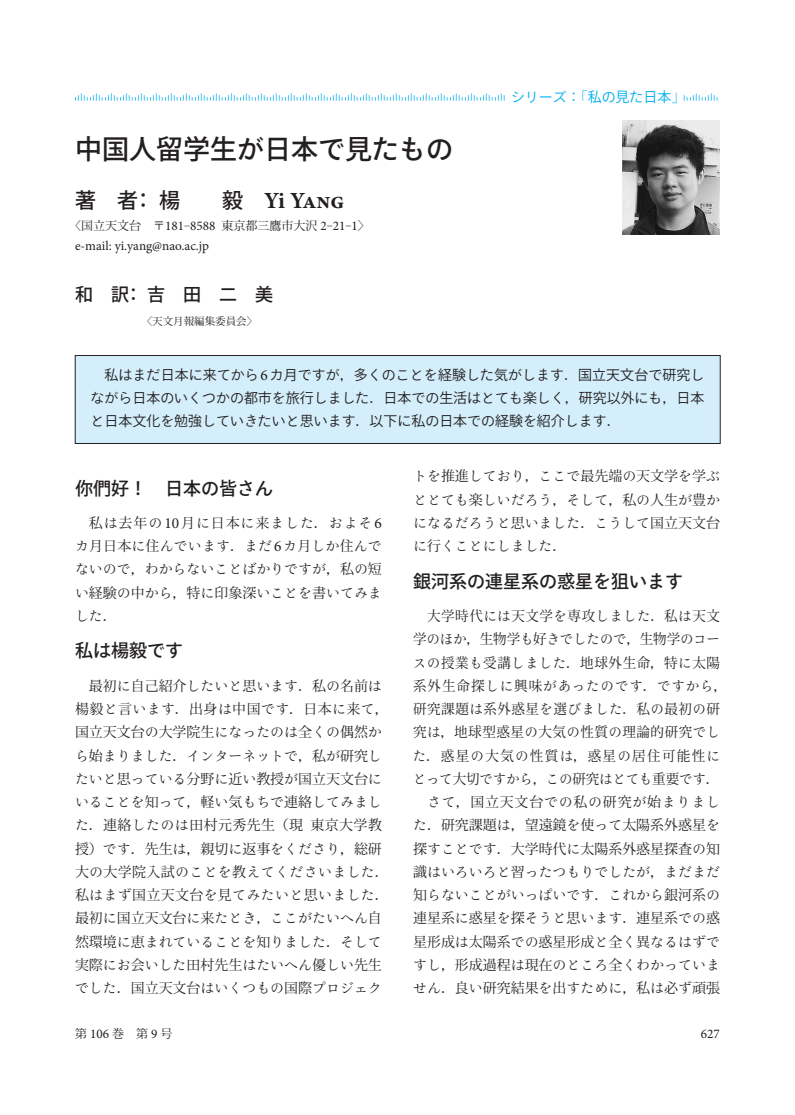
<style>
.page{position:relative;width:795px;height:1115px;background:#fff}
.page>*{position:absolute;margin:0;border:0;box-sizing:border-box;transform-origin:0 0}
.t1{font:500 27px "Koz Go Pro";color:#231f20}
.t2{font:500 21px "Koz Go Pro";color:#231f20}
.t3{font:500 18px "Koz Go Pro";color:#231f20}
.t4{font:13.95px/23.2px "Ryo Text Plus N";color:#231f20;text-align:justify}
.t5{font:13.95px/23.2px "Koz Min Pro";letter-spacing:.015em;color:#231f20}
.t6{font:13.95px/23.2px "Ryo Gothic Plus N";color:#231f20;text-align:justify}
.t7{font:13.95px "Koz Min Pro";letter-spacing:.045em;color:#231f20}
.t8{font:13.95px "Ryo Text Plus N";letter-spacing:-.02em;color:#231f20}
.t9{font:13.95px "Ryo Text Plus N";letter-spacing:.06em;color:#231f20}
.t10{font:13.95px "Ryo Gothic Plus N";color:#00aeef}
.t11{font:13.2px "Minion Pro";color:#231f20}
.t12{font:12px "Koz Min Pro";color:#231f20}
.t13{font:10.5px "Koz Min Pro";color:#231f20}
.s1{font-family:"Ryo Gothic Plus N"}
.s2{font-family:"Minion Pro";font-weight:700;font-size:23.1px}
.s3{font-family:"Minion Pro";font-size:13.2px}
.s4{font-family:"Koz Min Pro"}
.s5{font-family:"Koz Go Pro"}
.s6{font-family:"Minion Pro";font-size:15.3px}
.s7{font-family:"Ryo Text Plus N"}
</style>
<div class="page">
<svg style="left:75px;top:93px;width:642px;height:8px"></svg>
<div style="left:507px;top:90px;width:176px;height:14px;background:#fff"></div>
<div style="left:75px;top:355px;width:645px;height:88px;background:#d4effb;border:1px solid #231f20"></div>
<img style="left:622px;top:120px;width:98px;height:115px">
<h1 class="t1" style="left:75px;top:132px;width:379px">中国人留学生<span class="s1">が</span>日本<span class="s1">で</span>見<span class="s1">たもの</span></h1>
<h2 class="t2" style="left:75px;top:186px;width:271px">著　者：楊　　毅　<span class="s2">Yi Yang</span></h2>
<p class="t12" style="left:69px;top:217px;width:302px">〈国立天文台　〒<span class="s3">181</span>‒<span class="s3">8588</span> 東京都三鷹市大沢 <span class="s3">2</span>‒<span class="s3">21</span>‒<span class="s3">1</span>〉</p>
<p class="t11" style="left:75px;top:236px;width:136px">e-mail: yi.yang@nao.ac.jp</p>
<p class="t3" style="left:75px;top:283px;width:217px">和　訳：吉　田　二　美　</p>
<p class="t13" style="left:142px;top:314px;width:117px">〈天文月報編集委員会〉</p>
<p class="t10" style="left:511px;top:89px;width:176px">シリーズ<span class="s4">：「</span><span class="s5">私</span>の<span class="s5">見</span>た<span class="s5">日本</span><span class="s4">」</span></p>
<p class="t6" style="left:91px;top:363px;width:615px;text-indent:14px"><span class="s5">私</span>はまだ<span class="s5">日本</span>に<span class="s5">来</span>てから<span class="s6">6</span>カ<span class="s5">月</span>ですが<span class="s4">，</span><span class="s5">多</span>くのことを<span class="s5">経験</span>した<span class="s5">気</span>がします<span class="s4">．</span><span class="s5">国立天文台</span>で<span class="s5">研究</span>しながら<span class="s5">日本</span>のいくつかの<span class="s5">都市</span>を<span class="s5">旅行</span>しました<span class="s4">．</span><span class="s5">日本</span>での<span class="s5">生活</span>はとても<span class="s5">楽</span>しく<span class="s4">，</span><span class="s5">研究以外</span>にも<span class="s4">，</span><span class="s5">日本</span>と<span class="s5">日本文化</span>を<span class="s5">勉強</span>していきたいと<span class="s5">思</span>います<span class="s4">．</span><span class="s5">以下</span>に<span class="s5">私</span>の<span class="s5">日本</span>での<span class="s5">経験</span>を<span class="s5">紹介</span>します<span class="s4">．</span></p>
<p class="t3" style="left:75px;top:476px;width:199px">你們好！　日本<span class="s1">の</span>皆<span class="s1">さん</span></p>
<p class="t4" style="left:75px;top:511px;width:308px;text-indent:14px"><span class="s4">私</span>は<span class="s4">去年</span>の<span class="s6">10</span><span class="s4">月</span>に<span class="s4">日本</span>に<span class="s4">来</span>ました<span class="s4">．</span>およそ<span class="s6">6</span>カ<span class="s4">月日本</span>に<span class="s4">住</span>んでいます<span class="s4">．</span>まだ<span class="s6">6</span>カ<span class="s4">月</span>しか<span class="s4">住</span>んでないので<span class="s4">，</span>わからないことばかりですが<span class="s4">，私</span>の<span class="s4">短</span>い<span class="s4">経験</span>の<span class="s4">中</span>から<span class="s4">，特</span>に<span class="s4">印象深</span>いことを<span class="s4">書</span>いてみました<span class="s4">．</span></p>
<p class="t3" style="left:75px;top:639px;width:109px">私<span class="s1">は</span>楊毅<span class="s1">です</span></p>
<p class="t5" style="left:75px;top:673px;width:315px;text-align:center">最初<span class="s7">に</span>自己紹介<span class="s7">したいと</span>思<span class="s7">います</span>．私<span class="s7">の</span>名前<span class="s7">は<br></span>楊毅<span class="s7">と</span>言<span class="s7">います</span>．出身<span class="s7">は</span>中国<span class="s7">です</span>．日本<span class="s7">に</span>来<span class="s7">て</span>，国立天文台<span class="s7">の</span>大学院生<span class="s7">になったのは</span>全<span class="s7">くの</span>偶然<span class="s7">か</span></p>
<p class="t4" style="left:75px;top:743px;width:308px">ら<span class="s4">始</span>まりました<span class="s4">．</span>インターネットで<span class="s4">，私</span>が<span class="s4">研究</span>したいと<span class="s4">思</span>っている<span class="s4">分野</span>に<span class="s4">近</span>い<span class="s4">教授</span>が<span class="s4">国立天文台</span>にいることを<span class="s4">知</span>って<span class="s4">，軽</span>い<span class="s4">気</span>もちで<span class="s4">連絡</span>してみまし</p>
<p class="t5" style="left:75px;top:813px;width:308px"><span class="s7">た</span>．連絡<span class="s7">したのは</span>田村元秀先生（現 東京大学教授）<span class="s7">です</span>．先生<span class="s7">は</span>，親切<span class="s7">に</span>返事<span class="s7">をくださり</span>，総研</p>
<p class="t4" style="left:75px;top:860px;width:315px;text-align:left"><span class="s4">大</span>の<span class="s4">大学院入試</span>のことを<span class="s4">教</span>えてくださいました<span class="s4">．私</span>はまず<span class="s4">国立天文台</span>を<span class="s4">見</span>てみたいと<span class="s4">思</span>いました<span class="s4">．最初</span>に<span class="s4">国立天文台</span>に<span class="s4">来</span>たとき<span class="s4">，</span>ここがたいへん<span class="s4">自然環境</span>に<span class="s4">恵</span>まれていることを<span class="s4">知</span>りました<span class="s4">．</span>そして<span class="s4">実際</span>にお<span class="s4">会</span>いした<span class="s4">田村先生</span>はたいへん<span class="s4">優</span>しい<span class="s4">先生</span>でした<span class="s4">．国立天文台</span>はいくつもの<span class="s4">国際</span>プロジェク</p>
<p class="t4" style="left:413px;top:464px;width:308px">トを<span class="s4">推進</span>しており<span class="s4">，</span>ここで<span class="s4">最先端</span>の<span class="s4">天文学</span>を<span class="s4">学</span>ぶととても<span class="s4">楽</span>しいだろう<span class="s4">，</span>そして<span class="s4">，私</span>の<span class="s4">人生</span>が<span class="s4">豊</span>かになるだろうと<span class="s4">思</span>いました<span class="s4">．</span>こうして<span class="s4">国立天文台</span>に<span class="s4">行</span>くことにしました<span class="s4">．</span></p>
<p class="t3" style="left:413px;top:569px;width:271px">銀河系<span class="s1">の</span>連星系<span class="s1">の</span>惑星<span class="s1">を</span>狙<span class="s1">います</span></p>
<p class="t7" style="left:427px;top:606px;width:295px">大学時代<span class="s7">には</span>天文学<span class="s7">を</span>専攻<span class="s7">しました</span>．私<span class="s7">は</span>天文</p>
<p class="t8" style="left:413px;top:630px;width:309px"><span class="s4">学</span>のほか<span class="s4">，生物学</span>も<span class="s4">好</span>きでしたので<span class="s4">，生物学</span>のコー</p>
<p class="t7" style="left:413px;top:652px;width:309px"><span class="s7">スの</span>授業<span class="s7">も</span>受講<span class="s7">しました</span>．地球外生命，特<span class="s7">に</span>太陽</p>
<p class="t9" style="left:413px;top:677px;width:315px"><span class="s4">系外生命探</span>しに<span class="s4">興味</span>があったのです<span class="s4">．</span>ですから<span class="s4">，</span></p>
<p class="t5" style="left:413px;top:696px;width:309px;text-align:justify">研究課題<span class="s7">は</span>系外惑星<span class="s7">を</span>選<span class="s7">びました</span>．私<span class="s7">の</span>最初<span class="s7">の</span>研究<span class="s7">は</span>，地球型惑星<span class="s7">の</span>大気<span class="s7">の</span>性質<span class="s7">の</span>理論的研究<span class="s7">でした</span>．惑星<span class="s7">の</span>大気<span class="s7">の</span>性質<span class="s7">は</span>，惑星<span class="s7">の</span>居住可能性<span class="s7">に</span></p>
<p class="t4" style="left:413px;top:767px;width:309px;text-align:right">とって<span class="s4">大切</span>ですから<span class="s4">，</span>この<span class="s4">研究</span>はとても<span class="s4">重要</span>です<span class="s4">．</span>さて<span class="s4">，国立天文台</span>での<span class="s4">私</span>の<span class="s4">研究</span>が<span class="s4">始</span>まりまし</p>
<p class="t5" style="left:413px;top:813px;width:308px"><span class="s7">た</span>．研究課題<span class="s7">は</span>，望遠鏡<span class="s7">を</span>使<span class="s7">って</span>太陽系外惑星<span class="s7">を</span>探<span class="s7">すことです</span>．大学時代<span class="s7">に</span>太陽系外惑星探査<span class="s7">の</span>知</p>
<p class="t4" style="left:413px;top:860px;width:308px"><span class="s4">識</span>はいろいろと<span class="s4">習</span>ったつもりでしたが<span class="s4">，</span>まだまだ<span class="s4">知</span>らないことがいっぱいです<span class="s4">．</span>これから<span class="s4">銀河系</span>の</p>
<p class="t5" style="left:413px;top:906px;width:308px">連星系<span class="s7">に</span>惑星<span class="s7">を</span>探<span class="s7">そうと</span>思<span class="s7">います</span>．連星系<span class="s7">での</span>惑星形成<span class="s7">は</span>太陽系<span class="s7">での</span>惑星形成<span class="s7">と</span>全<span class="s7">く</span>異<span class="s7">なるはずで</span></p>
<p class="t4" style="left:413px;top:953px;width:308px">すし<span class="s4">，形成過程</span>は<span class="s4">現在</span>のところ<span class="s4">全</span>くわかっていま</p>
<p class="t5" style="left:413px;top:975px;width:308px"><span class="s7">せん</span>．良<span class="s7">い</span>研究結果<span class="s7">を</span>出<span class="s7">すために</span>，私<span class="s7">は</span>必<span class="s7">ず</span>頑張</p>
<p class="t12" style="left:75px;top:1024px;width:99px">第 <span class="s3">106</span> 巻　第 <span class="s3">9</span> 号</p>
<p class="t11" style="left:701px;top:1024px;width:21px">627</p>
</div>
